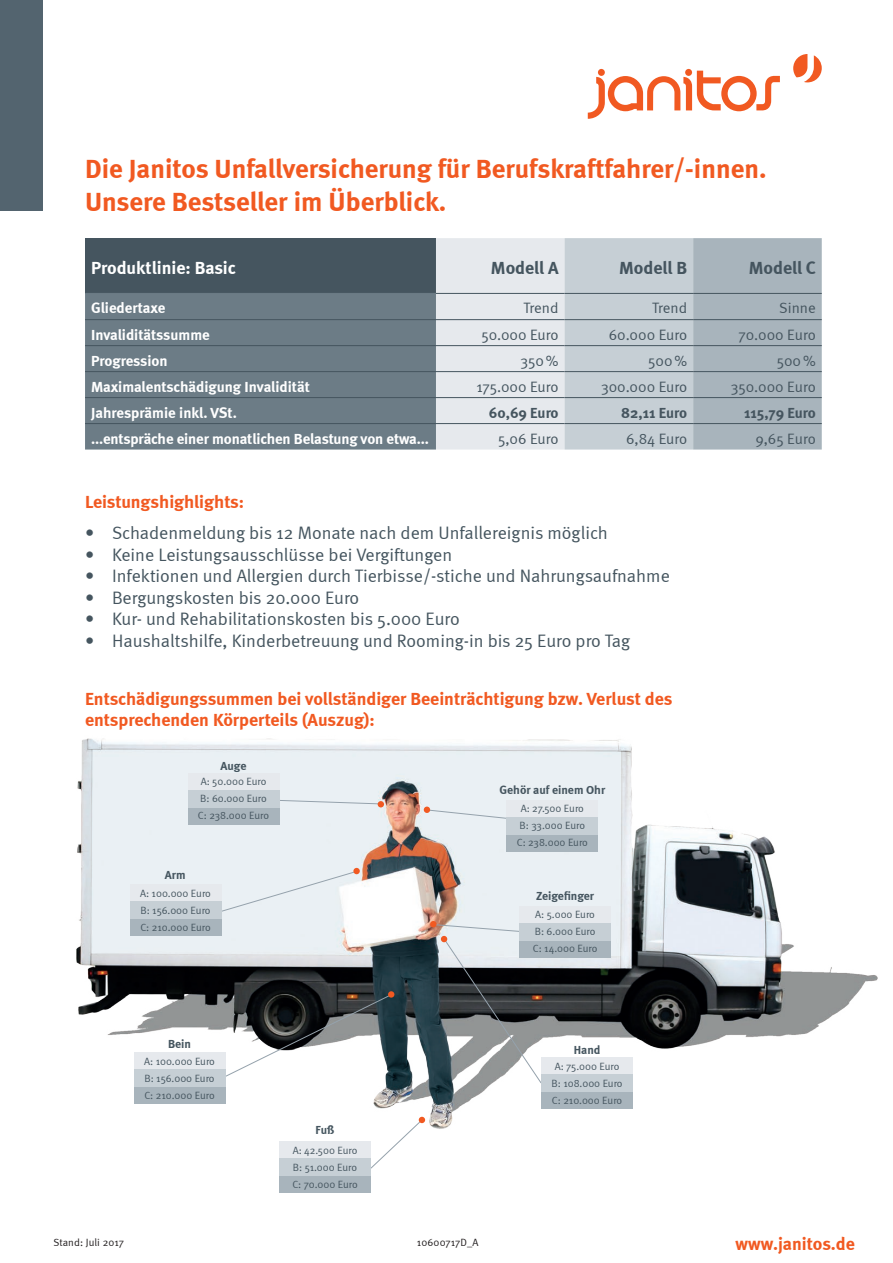
<style>
.page{position:relative;width:893px;height:1263px;background:#fff}
.page>*{position:absolute;margin:0;border:0;box-sizing:border-box;transform-origin:0 0}
.t1{font:700 27px "Meta";color:#f15921}
.t2{font:18px "Meta Normal";color:#45555f}
.t3{font:700 18px/21.6px "Meta";color:#f15921}
.t4{font:700 18px "Meta";color:#45555f}
.t5{font:700 18px "Meta";color:#fff}
.t6{font:700 15px "Meta";letter-spacing:-.005em;color:#fff}
.t7{font:15px "Meta Normal";color:#45555f}
.t8{font:700 15px "Meta";letter-spacing:-.005em;color:#45555f}
.t9{font:700 12px "Meta";color:#45555f}
.t10{font:10.5px "Meta Normal";color:#45555f}
.t11{font:10.5px "Meta Normal";letter-spacing:.01em;color:#231f20}
</style>
<div class="page">
<div style="left:0;top:0;width:43px;height:210px;background:#53646f"></div>
<svg style="left:588px;top:69px;width:192px;height:50px"></svg>
<svg style="left:793px;top:54px;width:29px;height:28px"></svg>
<img style="left:76px;top:738px;width:802px;height:391px">
<svg style="left:220px;top:870px;width:137px;height:42px;background:#e9eff2"></svg>
<div style="left:130px;top:885px;width:91px;height:17px;background:#e6e9ed"></div>
<svg style="left:224px;top:994px;width:168px;height:83px"></svg>
<svg style="left:428px;top:809px;width:79px;height:16px"></svg>
<div style="left:353px;top:868px;width:7px;height:6px;background:#f15921;border-radius:50%"></div>
<div style="left:424px;top:806px;width:6px;height:7px;background:#f15921;border-radius:50%"></div>
<svg style="left:279px;top:800px;width:105px;height:7px"></svg>
<div style="left:388px;top:991px;width:6px;height:7px;background:#f15921;border-radius:50%"></div>
<svg style="left:430px;top:921px;width:147px;height:163px;background:#828688"></svg>
<svg style="left:370px;top:1117px;width:55px;height:52px"></svg>
<div style="left:130px;top:919px;width:91px;height:17px;background:#a8b4bc"></div>
<div style="left:130px;top:902px;width:91px;height:17px;background:#c6cfd5"></div>
<div style="left:188px;top:773px;width:91px;height:17px;background:#e6e9ed"></div>
<div style="left:188px;top:807px;width:91px;height:17px;background:#a8b4bc"></div>
<div style="left:188px;top:790px;width:91px;height:17px;background:#c6cfd5"></div>
<div style="left:507px;top:800px;width:91px;height:17px;background:#e6e9ed"></div>
<div style="left:507px;top:834px;width:91px;height:17px;background:#a8b4bc"></div>
<div style="left:507px;top:817px;width:91px;height:17px;background:#c6cfd5"></div>
<div style="left:519px;top:906px;width:92px;height:17px;background:#e6e9ed"></div>
<div style="left:519px;top:940px;width:92px;height:17px;background:#a8b4bc"></div>
<div style="left:519px;top:923px;width:92px;height:17px;background:#c6cfd5"></div>
<div style="left:134px;top:1052px;width:91px;height:17px;background:#e6e9ed"></div>
<div style="left:134px;top:1086px;width:91px;height:17px;background:#a8b4bc"></div>
<div style="left:134px;top:1069px;width:91px;height:17px;background:#c6cfd5"></div>
<div style="left:541px;top:1058px;width:92px;height:17px;background:#e6e9ed"></div>
<div style="left:541px;top:1092px;width:92px;height:17px;background:#a8b4bc"></div>
<div style="left:541px;top:1075px;width:92px;height:17px;background:#c6cfd5"></div>
<div style="left:279px;top:1141px;width:92px;height:17px;background:#e6e9ed"></div>
<div style="left:279px;top:1175px;width:92px;height:17px;background:#a8b4bc"></div>
<div style="left:279px;top:1158px;width:92px;height:17px;background:#c6cfd5"></div>
<div style="left:85px;top:238px;width:351px;height:55px;background:#45555f"></div>
<svg style="left:436px;top:238px;width:386px;height:212px;background:#c6ced4"></svg>
<div style="left:85px;top:294px;width:351px;height:156px;background:#6c7c86"></div>
<hr style="left:436px;top:293px;width:129px;height:1px;background:#45555f">
<hr style="left:565px;top:293px;width:128px;height:1px;background:#45555f">
<hr style="left:693px;top:293px;width:129px;height:1px;background:#45555f">
<hr style="left:436px;top:319px;width:129px;height:1px;background:#45555f">
<hr style="left:565px;top:319px;width:128px;height:1px;background:#45555f">
<hr style="left:693px;top:319px;width:129px;height:1px;background:#45555f">
<hr style="left:436px;top:345px;width:129px;height:1px;background:#45555f">
<hr style="left:565px;top:345px;width:128px;height:1px;background:#45555f">
<hr style="left:693px;top:345px;width:129px;height:1px;background:#45555f">
<hr style="left:436px;top:371px;width:129px;height:1px;background:#45555f">
<hr style="left:565px;top:371px;width:128px;height:1px;background:#45555f">
<hr style="left:693px;top:371px;width:129px;height:1px;background:#45555f">
<hr style="left:436px;top:397px;width:129px;height:1px;background:#45555f">
<hr style="left:565px;top:397px;width:128px;height:1px;background:#45555f">
<hr style="left:693px;top:397px;width:129px;height:1px;background:#45555f">
<hr style="left:436px;top:423px;width:129px;height:1px;background:#45555f">
<hr style="left:565px;top:423px;width:128px;height:1px;background:#45555f">
<hr style="left:693px;top:423px;width:129px;height:1px;background:#45555f">
<hr style="left:85px;top:319px;width:351px;height:1px;background:#45555f">
<hr style="left:85px;top:345px;width:351px;height:1px;background:#45555f">
<hr style="left:85px;top:371px;width:351px;height:1px;background:#45555f">
<hr style="left:85px;top:397px;width:351px;height:1px;background:#45555f">
<hr style="left:85px;top:423px;width:351px;height:1px;background:#45555f">
<hr style="left:85px;top:293px;width:351px;height:1px;background:#6c7c86">
<p class="t1" style="left:85px;top:153px;width:683px">Die Janitos Unfallversicherung für Berufskraftfahrer/-innen.</p>
<p class="t1" style="left:85px;top:185px;width:363px">Unsere Bestseller im Überblick.</p>
<p class="t5" style="left:91px;top:257px;width:147px">Produktlinie: Basic</p>
<p class="t4" style="left:491px;top:257px;width:69px">Modell A</p>
<p class="t4" style="left:619px;top:257px;width:69px">Modell B</p>
<p class="t4" style="left:749px;top:257px;width:69px">Modell C</p>
<p class="t6" style="left:91px;top:299px;width:76px">Gliedertaxe</p>
<p class="t7" style="left:523px;top:299px;width:37px">Trend</p>
<p class="t7" style="left:652px;top:299px;width:37px">Trend</p>
<p class="t7" style="left:779px;top:299px;width:38px">Sinne</p>
<p class="t6" style="left:91px;top:325px;width:120px">Invaliditätssumme</p>
<p class="t7" style="left:481px;top:326px;width:79px">50.000 Euro</p>
<p class="t7" style="left:609px;top:326px;width:80px">60.000 Euro</p>
<p class="t7" style="left:739px;top:326px;width:79px">70.000 Euro</p>
<p class="t6" style="left:91px;top:351px;width:78px">Progression</p>
<p class="t7" style="left:520px;top:352px;width:40px">350%</p>
<p class="t7" style="left:648px;top:352px;width:41px">500%</p>
<p class="t7" style="left:777px;top:352px;width:41px">500%</p>
<p class="t6" style="left:91px;top:377px;width:220px">Maximalentschädigung Invalidität</p>
<p class="t7" style="left:476px;top:378px;width:84px">175.000 Euro</p>
<p class="t7" style="left:601px;top:378px;width:88px">300.000 Euro</p>
<p class="t7" style="left:731px;top:378px;width:86px">350.000 Euro</p>
<p class="t6" style="left:91px;top:403px;width:147px">Jahresprämie inkl. VSt.</p>
<p class="t8" style="left:489px;top:403px;width:71px">60,69 Euro</p>
<p class="t8" style="left:621px;top:403px;width:67px">82,11 Euro</p>
<p class="t8" style="left:744px;top:403px;width:73px">115,79 Euro</p>
<p class="t6" style="left:91px;top:429px;width:340px">...entspräche einer monatlichen Belastung von etwa...</p>
<p class="t7" style="left:498px;top:430px;width:62px">5,06 Euro</p>
<p class="t7" style="left:626px;top:430px;width:63px">6,84 Euro</p>
<p class="t7" style="left:756px;top:430px;width:62px">9,65 Euro</p>
<p class="t3" style="left:85px;top:491px;width:161px">Leistungshighlights:</p>
<p class="t2" style="left:85px;top:522px;width:524px">• Schadenmeldung bis 12 Monate nach dem Unfallereignis möglich</p>
<p class="t2" style="left:85px;top:544px;width:369px">• Keine Leistungsausschlüsse bei Vergiftungen</p>
<p class="t2" style="left:85px;top:565px;width:586px">• Infektionen und Allergien durch Tierbisse/-stiche und Nahrungsaufnahme</p>
<p class="t2" style="left:85px;top:587px;width:276px">• Bergungskosten bis 20.000 Euro</p>
<p class="t2" style="left:85px;top:609px;width:376px">• Kur- und Rehabilitationskosten bis 5.000 Euro</p>
<p class="t2" style="left:85px;top:630px;width:547px">• Haushaltshilfe, Kinderbetreuung und Rooming-in bis 25 Euro pro Tag</p>
<p class="t3" style="left:85px;top:687px;width:589px">Entschädigungssummen bei vollständiger Beeinträchtigung bzw. Verlust des entsprechenden Körperteils (Auszug):</p>
<p class="t9" style="left:221px;top:758px;width:27px">Auge</p>
<p class="t10" style="left:201px;top:776px;width:67px">A: 50.000 Euro</p>
<p class="t10" style="left:198px;top:810px;width:73px">C: 238.000 Euro</p>
<p class="t10" style="left:200px;top:793px;width:68px">B: 60.000 Euro</p>
<p class="t9" style="left:165px;top:868px;width:22px">Arm</p>
<p class="t10" style="left:140px;top:887px;width:72px">A: 100.000 Euro</p>
<p class="t10" style="left:140px;top:904px;width:72px">B: 156.000 Euro</p>
<p class="t10" style="left:140px;top:921px;width:72px">C: 210.000 Euro</p>
<p class="t9" style="left:168px;top:1037px;width:24px">Bein</p>
<p class="t10" style="left:144px;top:1055px;width:72px">A: 100.000 Euro</p>
<p class="t10" style="left:144px;top:1089px;width:72px">C: 210.000 Euro</p>
<p class="t10" style="left:144px;top:1072px;width:72px">B: 156.000 Euro</p>
<p class="t9" style="left:316px;top:1123px;width:20px">Fuß</p>
<p class="t10" style="left:293px;top:1144px;width:66px">A: 42.500 Euro</p>
<p class="t10" style="left:292px;top:1178px;width:67px">C: 70.000 Euro</p>
<p class="t10" style="left:293px;top:1161px;width:66px">B: 51.000 Euro</p>
<p class="t9" style="left:499px;top:783px;width:107px">Gehör auf einem Ohr</p>
<p class="t10" style="left:521px;top:803px;width:65px">A: 27.500 Euro</p>
<p class="t10" style="left:517px;top:837px;width:73px">C: 238.000 Euro</p>
<p class="t10" style="left:520px;top:820px;width:67px">B: 33.000 Euro</p>
<p class="t9" style="left:536px;top:889px;width:60px">Zeigefinger</p>
<p class="t10" style="left:535px;top:909px;width:61px">A: 5.000 Euro</p>
<p class="t10" style="left:533px;top:943px;width:66px">C: 14.000 Euro</p>
<p class="t10" style="left:535px;top:926px;width:62px">B: 6.000 Euro</p>
<p class="t9" style="left:574px;top:1042px;width:28px">Hand</p>
<p class="t10" style="left:555px;top:1060px;width:66px">A: 75.000 Euro</p>
<p class="t10" style="left:552px;top:1094px;width:72px">C: 210.000 Euro</p>
<p class="t10" style="left:552px;top:1077px;width:73px">B: 108.000 Euro</p>
<p class="t11" style="left:53px;top:1236px;width:72px">Stand: Juli 2017</p>
<p class="t11" style="left:417px;top:1236px;width:63px">10600717D_A</p>
<p class="t3" style="left:736px;top:1232px;width:121px">www.janitos.de</p>
</div>
